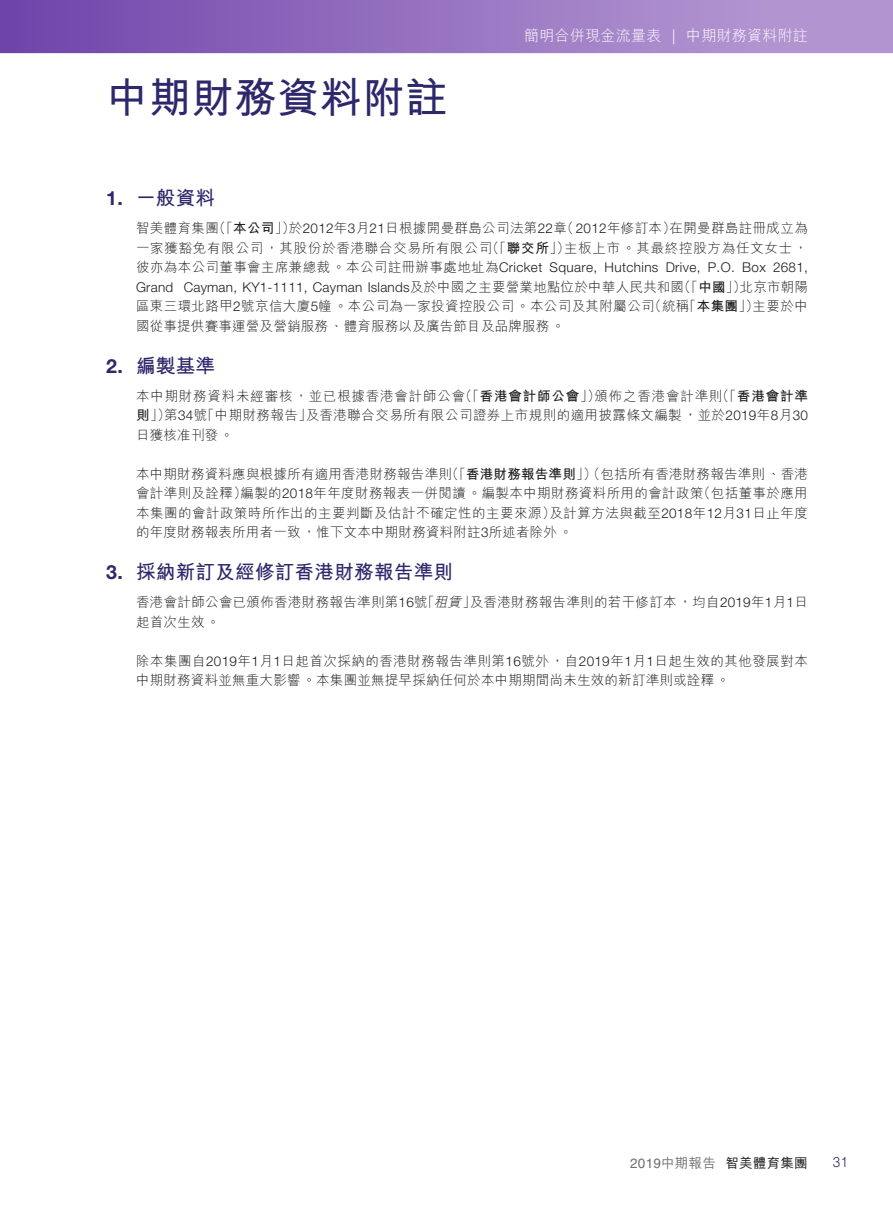
<style>
.page{position:relative;width:893px;height:1212px;background:#fff}
.page>*{position:absolute;margin:0;border:0;box-sizing:border-box;transform-origin:0 0}
.t1{font:700 42px "M Hei HK";letter-spacing:.015em;color:#2d276b}
.t2{font:700 19.5px "M Hei HK";letter-spacing:.015em;color:#2d276b}
.t3{font:300 15px "M Hei HK";letter-spacing:.015em;color:#fff}
.t4{font:300 14.25px "Helvetica LT Std";color:#2d276b;scale:.95 1}
.t5{font:300 13.5px/19.5px "M Hei HK";letter-spacing:.025em;color:#1c1c1b}
.t6{font:300 13.5px/19.5px "Helvetica Neue LT Std";letter-spacing:.02em;color:#1c1c1b}
.t7{font:300 13.5px/19.5px "M Hei HK";letter-spacing:.055em;color:#1c1c1b}
.t8{font:500 13.5px "M Hei HK";letter-spacing:.015em;color:#1c1c1b}
.s1{font-family:"Helvetica Neue LT Std"}
.s2{font-weight:700}
.s3{font-family:"M Hei HK"}
.s4{font-family:"M Hei HK";font-weight:700}
.s5{font-style:italic}
.s6{font-family:"Helvetica LT Std";font-weight:400;color:#6f6f6f}
.s7{color:#6f6f6f}
</style>
<div class="page">
<svg style="left:0;top:0;width:893px;height:53px;background:#9672c0"></svg>
<h1 class="t1" style="left:106px;top:67px;width:342px">中期財務資料附註</h1>
<p class="t3" style="left:524px;top:25px;width:285px">簡明合併現金流量表 <span class="s1">|</span> 中期財務資料附註</p>
<h2 class="t2" style="left:106px;top:184px;width:110px"><span class="s1">1.</span> 一般資料</h2>
<p class="t7" style="left:136px;top:218px;width:673px">智美體育集團（「<span class="s2">本公司</span>」）於<span class="s1">2012</span>年<span class="s1">3</span>月<span class="s1">21</span>日根據開曼群島公司法第<span class="s1">22</span>章（<span class="s1">2012</span>年修訂本）在開曼群島註冊成立為一家獲豁免有限公司，其股份於香港聯合交易所有限公司（「<span class="s2">聯交所</span>」）主板上市。其最終控股方為任文女士，</p>
<p class="t6" style="left:136px;top:257px;width:674px"><span class="s3">彼亦為本公司董事會主席兼總裁。本公司註冊辦事處地址為</span>Cricket Square, Hutchins Drive, P.O. Box 2681,<br>Grand Cayman, KY1-1111, Cayman Islands<span class="s3">及於中國之主要營業地點位於中華人民共和國（「</span><span class="s4">中國</span><span class="s3">」）北京市朝陽</span></p>
<p class="t5" style="left:136px;top:296px;width:673px">區東三環北路甲<span class="s1">2</span>號京信大廈<span class="s1">5</span>幢。本公司為一家投資控股公司。本公司及其附屬公司（統稱「<span class="s2">本集團</span>」）主要於中國從事提供賽事運營及營銷服務、體育服務以及廣告節目及品牌服務。</p>
<h2 class="t2" style="left:106px;top:351px;width:110px"><span class="s1">2.</span> 編製基準</h2>
<p class="t5" style="left:136px;top:385px;width:673px;text-align:justify">本中期財務資料未經審核，並已根據香港會計師公會（「<span class="s2">香港會計師公會</span>」）頒佈之香港會計準則（「<span class="s2">香港會計準則</span>」）第<span class="s1">34</span>號「中期財務報告」及香港聯合交易所有限公司證券上市規則的適用披露條文編製，並於<span class="s1">2019</span>年<span class="s1">8</span>月<span class="s1">30</span>日獲核准刊發。</p>
<p class="t5" style="left:136px;top:463px;width:673px;text-align:justify">本中期財務資料應與根據所有適用香港財務報告準則（「<span class="s2">香港財務報告準則</span>」）（包括所有香港財務報告準則、香港會計準則及詮釋）編製的<span class="s1">2018</span>年年度財務報表一併閱讀。編製本中期財務資料所用的會計政策（包括董事於應用本集團的會計政策時所作出的主要判斷及估計不確定性的主要來源）及計算方法與截至<span class="s1">2018</span>年<span class="s1">12</span>月<span class="s1">31</span>日止年度的年度財務報表所用者一致，惟下文本中期財務資料附註<span class="s1">3</span>所述者除外。</p>
<h2 class="t2" style="left:106px;top:558px;width:348px"><span class="s1">3.</span> 採納新訂及經修訂香港財務報告準則</h2>
<p class="t5" style="left:136px;top:592px;width:673px">香港會計師公會已頒佈香港財務報告準則第<span class="s1">16</span>號「<span class="s5">租賃</span>」及香港財務報告準則的若干修訂本，均自<span class="s1">2019</span>年<span class="s1">1</span>月<span class="s1">1</span>日起首次生效。</p>
<p class="t5" style="left:136px;top:650px;width:673px">除本集團自<span class="s1">2019</span>年<span class="s1">1</span>月<span class="s1">1</span>日起首次採納的香港財務報告準則第<span class="s1">16</span>號外，自<span class="s1">2019</span>年<span class="s1">1</span>月<span class="s1">1</span>日起生效的其他發展對本中期財務資料並無重大影響。本集團並無提早採納任何於本中期期間尚未生效的新訂準則或詮釋。</p>
<p class="t8" style="left:630px;top:1153px;width:179px"><span class="s6">2019</span><span class="s7">中期報告</span> 智美體育集團</p>
<p class="t4" style="left:833px;top:1153px;width:18px">31</p>
</div>
